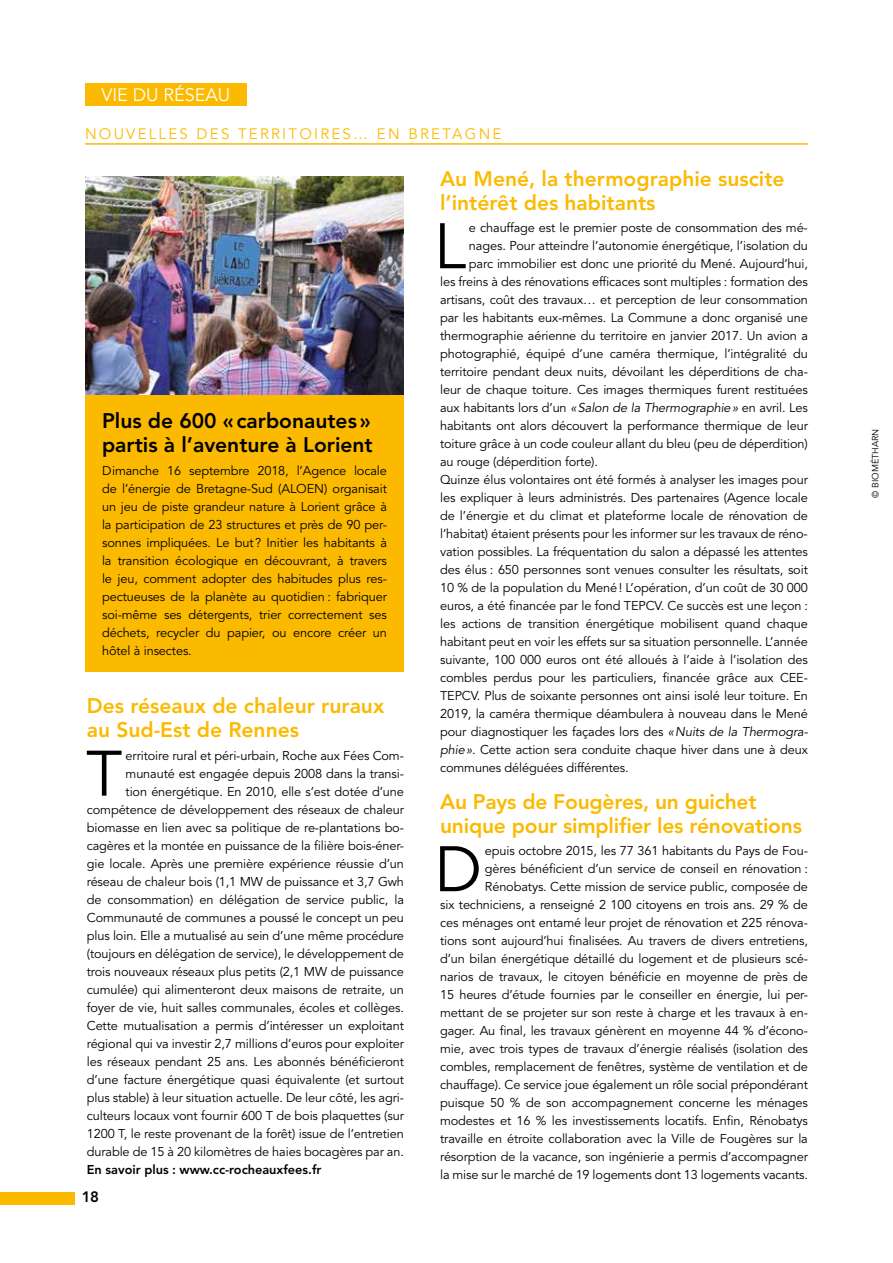
<style>
.page{position:relative;width:893px;height:1263px;background:#fff}
.page>*{position:absolute;margin:0;border:0;box-sizing:border-box;transform-origin:0 0}
.t1{font:63.6px "Avenir LT Std";color:#000}
.t2{font:800 21px/24px "Avenir LT Std";color:#fbba00}
.t3{font:800 21px/24px "Avenir LT Std";color:#000}
.t4{font:18px "Avenir LT Std";color:#fff}
.t5{font:15px "Avenir LT Std";letter-spacing:.15em;color:#fbba00}
.t6{font:800 15px "Avenir LT Std";color:#000}
.t7{font:12.75px/18px "Avenir LT Std";letter-spacing:-.01em;color:#000;text-align:right}
.t8{font:800 12.75px "Avenir LT Std";color:#000}
.t9{font:9px "Avenir LT Std";color:#000}
.s1{font-style:italic}
</style>
<div class="page">
<div style="left:0;top:1192px;width:74px;height:12px;background:#fbba00"></div>
<div style="left:85px;top:83px;width:162px;height:23px;background:#fbba00"></div>
<img style="left:85px;top:176px;width:319px;height:219px">
<div style="left:85px;top:395px;width:319px;height:277px;background:#fbba00"></div>
<hr style="left:85px;top:143px;width:723px;height:2px;background:#fbba00">
<h3 class="t4" style="left:101px;top:85px;width:130px">VIE DU RÉSEAU</h3>
<p class="t5" style="left:85px;top:125px;width:418px">NOUVELLES DES TERRITOIRES… EN BRETAGNE</p>
<h2 class="t3" style="left:102px;top:409px;width:272px">Plus de 600 «carbonautes» partis à l’aventure à Lorient</h2>
<p class="t7" style="left:102px;top:462px;width:286px;text-align:justify">Dimanche 16 septembre 2018, l’Agence locale de l’énergie de Bretagne-Sud (ALOEN) organisait un jeu de piste grandeur nature à Lorient grâce à la participation de 23 structures et près de 90 per&shy;sonnes impliquées. Le but? Initier les habitants à la transition écologique en découvrant, à travers le jeu, comment adopter des habitudes plus res&shy;pectueuses de la planète au quotidien : fabriquer soi-même ses détergents, trier correctement ses déchets, recycler du papier, ou encore créer un hôtel à insectes.</p>
<h2 class="t2" style="left:87px;top:694px;width:299px">Des réseaux de chaleur ruraux au Sud-Est de Rennes</h2>
<h1 class="t1" style="left:86px;top:737px;width:38px">T</h1>
<p class="t7" style="left:87px;top:747px;width:319px">erritoire rural et péri-urbain, Roche aux Fées Com&shy;munauté est engagée depuis 2008 dans la transi-<br>tion énergétique. En 2010, elle s’est dotée d’une compétence de développement des réseaux de chaleur biomasse en lien avec sa politique de re-plantations bo&shy;cagères et la montée en puissance de la filière bois-éner&shy;gie locale. Après une première expérience réussie d’un réseau de chaleur bois (1,1 MW de puissance et 3,7 Gwh de consommation) en délégation de service public, la Communauté de communes a poussé le concept un peu plus loin. Elle a mutualisé au sein d’une même procédure (toujours en délégation de service), le développement de trois nouveaux réseaux plus petits (2,1 MW de puissance cumulée) qui alimenteront deux maisons de retraite, un foyer de vie, huit salles communales, écoles et collèges.<br>Cette mutualisation a permis d’intéresser un exploitant régional qui va investir 2,7 millions d’euros pour exploiter les réseaux pendant 25 ans. Les abonnés bénéficieront d’une facture énergétique quasi équivalente (et surtout plus stable) à leur situation actuelle. De leur côté, les agri&shy;culteurs locaux vont fournir 600 T de bois plaquettes (sur 1200 T, le reste provenant de la forêt) issue de l’entretien durable de 15 à 20 kilomètres de haies bocagères par an.</p>
<p class="t8" style="left:87px;top:1162px;width:236px">En savoir plus : www.cc-rocheauxfees.fr</p>
<p class="t6" style="left:82px;top:1187px;width:19px">18</p>
<h2 class="t2" style="left:440px;top:167px;width:346px">Au Mené, la thermographie suscite l’intérêt des habitants</h2>
<h1 class="t1" style="left:434px;top:210px;width:33px">L</h1>
<p class="t7" style="left:469px;top:219px;width:340px">e chauffage est le premier poste de consommation des mé-</p>
<p class="t7" style="left:469px;top:237px;width:340px">nages. Pour atteindre l’autonomie énergétique, l’isolation du</p>
<p class="t7" style="left:469px;top:255px;width:340px">parc immobilier est donc une priorité du Mené. Aujourd’hui,</p>
<p class="t7" style="left:440px;top:273px;width:369px">les freins à des rénovations efficaces sont multiples : formation des</p>
<p class="t7" style="left:440px;top:291px;width:369px">artisans, coût des travaux… et perception de leur consommation</p>
<p class="t7" style="left:440px;top:309px;width:369px">par les habitants eux-mêmes. La Commune a donc organisé une</p>
<p class="t7" style="left:440px;top:327px;width:369px">thermographie aérienne du territoire en janvier 2017. Un avion a</p>
<p class="t7" style="left:440px;top:345px;width:369px">photographié, équipé d’une caméra thermique, l’intégralité du</p>
<p class="t7" style="left:440px;top:363px;width:369px">territoire pendant deux nuits, dévoilant les déperditions de cha-</p>
<p class="t7" style="left:440px;top:381px;width:369px">leur de chaque toiture. Ces images thermiques furent restituées</p>
<p class="t7" style="left:440px;top:399px;width:369px">aux habitants lors d’un <span class="s1">«Salon de la Thermographie»</span> en avril. Les</p>
<p class="t7" style="left:440px;top:417px;width:369px">habitants ont alors découvert la performance thermique de leur</p>
<p class="t7" style="left:440px;top:435px;width:369px">toiture grâce à un code couleur allant du bleu (peu de déperdition)</p>
<p class="t7" style="left:440px;top:453px;width:159px">au rouge (déperdition forte).</p>
<p class="t7" style="left:440px;top:471px;width:369px">Quinze élus volontaires ont été formés à analyser les images pour</p>
<p class="t7" style="left:440px;top:489px;width:369px">les expliquer à leurs administrés. Des partenaires (Agence locale</p>
<p class="t7" style="left:440px;top:507px;width:369px">de l’énergie et du climat et plateforme locale de rénovation de</p>
<p class="t7" style="left:440px;top:525px;width:369px">l’habitat) étaient présents pour les informer sur les travaux de réno-</p>
<p class="t7" style="left:440px;top:543px;width:369px">vation possibles. La fréquentation du salon a dépassé les attentes</p>
<p class="t7" style="left:440px;top:561px;width:369px">des élus : 650 personnes sont venues consulter les résultats, soit</p>
<p class="t7" style="left:440px;top:579px;width:369px">10 % de la population du Mené! L’opération, d’un coût de 30 000</p>
<p class="t7" style="left:440px;top:597px;width:369px">euros, a été financée par le fond TEPCV. Ce succès est une leçon :</p>
<p class="t7" style="left:440px;top:615px;width:369px">les actions de transition énergétique mobilisent quand chaque</p>
<p class="t7" style="left:440px;top:633px;width:369px">habitant peut en voir les effets sur sa situation personnelle. L’année</p>
<p class="t7" style="left:440px;top:651px;width:369px">suivante, 100 000 euros ont été alloués à l’aide à l’isolation des</p>
<p class="t7" style="left:440px;top:669px;width:369px">combles perdus pour les particuliers, financée grâce aux CEE-</p>
<p class="t7" style="left:440px;top:687px;width:369px">TEPCV. Plus de soixante personnes ont ainsi isolé leur toiture. En</p>
<p class="t7" style="left:440px;top:705px;width:369px">2019, la caméra thermique déambulera à nouveau dans le Mené</p>
<p class="t7" style="left:440px;top:723px;width:369px">pour diagnostiquer les façades lors des <span class="s1">«Nuits de la Thermogra-</span></p>
<p class="t7" style="left:440px;top:741px;width:369px"><span class="s1">phie»</span>. Cette action sera conduite chaque hiver dans une à deux</p>
<p class="t7" style="left:440px;top:759px;width:190px">communes déléguées différentes.</p>
<h2 class="t2" style="left:440px;top:790px;width:363px">Au Pays de Fougères, un guichet unique pour simplifier les rénovations</h2>
<h1 class="t1" style="left:435px;top:833px;width:49px">D</h1>
<p class="t7" style="left:440px;top:842px;width:369px">epuis octobre 2015, les 77 361 habitants du Pays de Fou-<br>gères bénéficient d’un service de conseil en rénovation :<br>Rénobatys. Cette mission de service public, composée de<br>six techniciens, a renseigné 2 100 citoyens en trois ans. 29 % de ces ménages ont entamé leur projet de rénovation et 225 rénova&shy;tions sont aujourd’hui finalisées. Au travers de divers entretiens, d’un bilan énergétique détaillé du logement et de plusieurs scé&shy;narios de travaux, le citoyen bénéficie en moyenne de près de 15 heures d’étude fournies par le conseiller en énergie, lui per&shy;mettant de se projeter sur son reste à charge et les travaux à en&shy;gager. Au final, les travaux génèrent en moyenne 44 % d’écono&shy;mie, avec trois types de travaux d’énergie réalisés (isolation des combles, remplacement de fenêtres, système de ventilation et de chauffage). Ce service joue également un rôle social prépondérant puisque 50 % de son accompagnement concerne les ménages modestes et 16 % les investissements locatifs. Enfin, Rénobatys travaille en étroite collaboration avec la Ville de Fougères sur la résorption de la vacance, son ingénierie a permis d’accompagner la mise sur le marché de 19 logements dont 13 logements vacants.</p>
<p class="t9" style="left:870px;top:497px;width:70px;rotate:-90deg">© BIOMÉTHARN</p>
</div>
